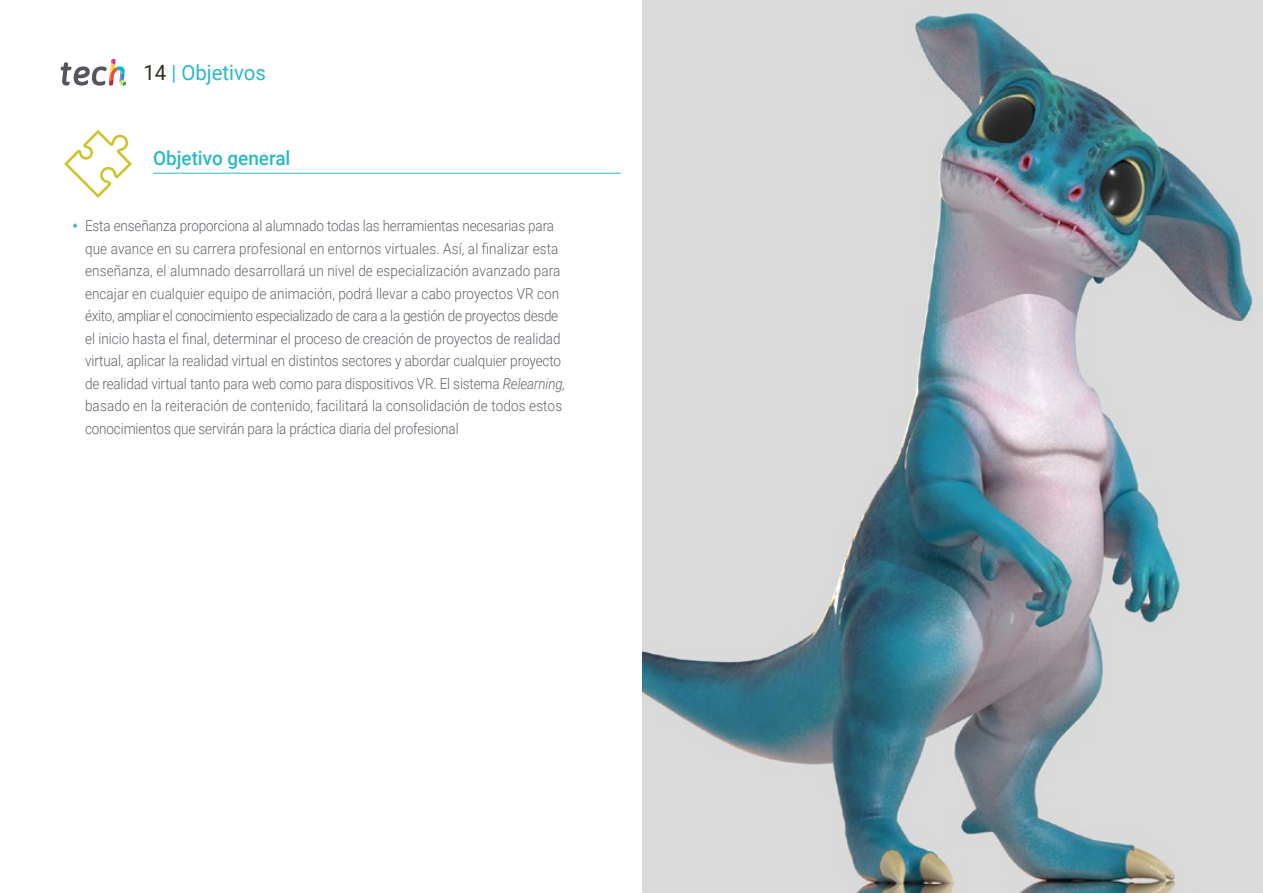
<style>
.page{position:relative;width:1263px;height:893px;background:#fff}
.page>*{position:absolute;margin:0;border:0;box-sizing:border-box;transform-origin:0 0}
.t1{font:21px "Roboto";color:#2db8c5}
.t2{font:500 19.5px "Roboto";color:#2db8c5}
.t3{font:300 15px/22.5px "Roboto";letter-spacing:-.005em;color:#61646a;scale:.9 1}
.s1{color:#312e20}
.s2{font-style:italic}
</style>
<div class="page">
<hr style="left:153px;top:173px;width:468px;height:1px;background:#2db8c5">
<svg style="left:64px;top:130px;width:68px;height:68px"></svg>
<svg style="left:61px;top:59px;width:65px;height:27px"></svg>
<img style="left:642px;top:0;width:621px;height:893px">
<h1 class="t1" style="left:144px;top:57px;width:124px"><span class="s1">14</span> | Objetivos</h1>
<h2 class="t2" style="left:153px;top:144px;width:139px">Objetivo general</h2>
<p class="t3" style="left:85px;top:214px;width:535px">Esta enseñanza proporciona al alumnado todas las herramientas necesarias para que avance en su carrera profesional en entornos virtuales. Así, al finalizar esta enseñanza, el alumnado desarrollará un nivel de especialización avanzado para encajar en cualquier equipo de animación, podrá llevar a cabo proyectos VR con éxito, ampliar el conocimiento especializado de cara a la gestión de proyectos desde el inicio hasta el final, determinar el proceso de creación de proyectos de realidad virtual, aplicar la realidad virtual en distintos sectores y abordar cualquier proyecto de realidad virtual tanto para web como para dispositivos VR. El sistema <span class="s2">Relearning, </span>basado en la reiteración de contenido, facilitará la consolidación de todos estos conocimientos que servirán para la práctica diaria del profesional</p>
</div>
